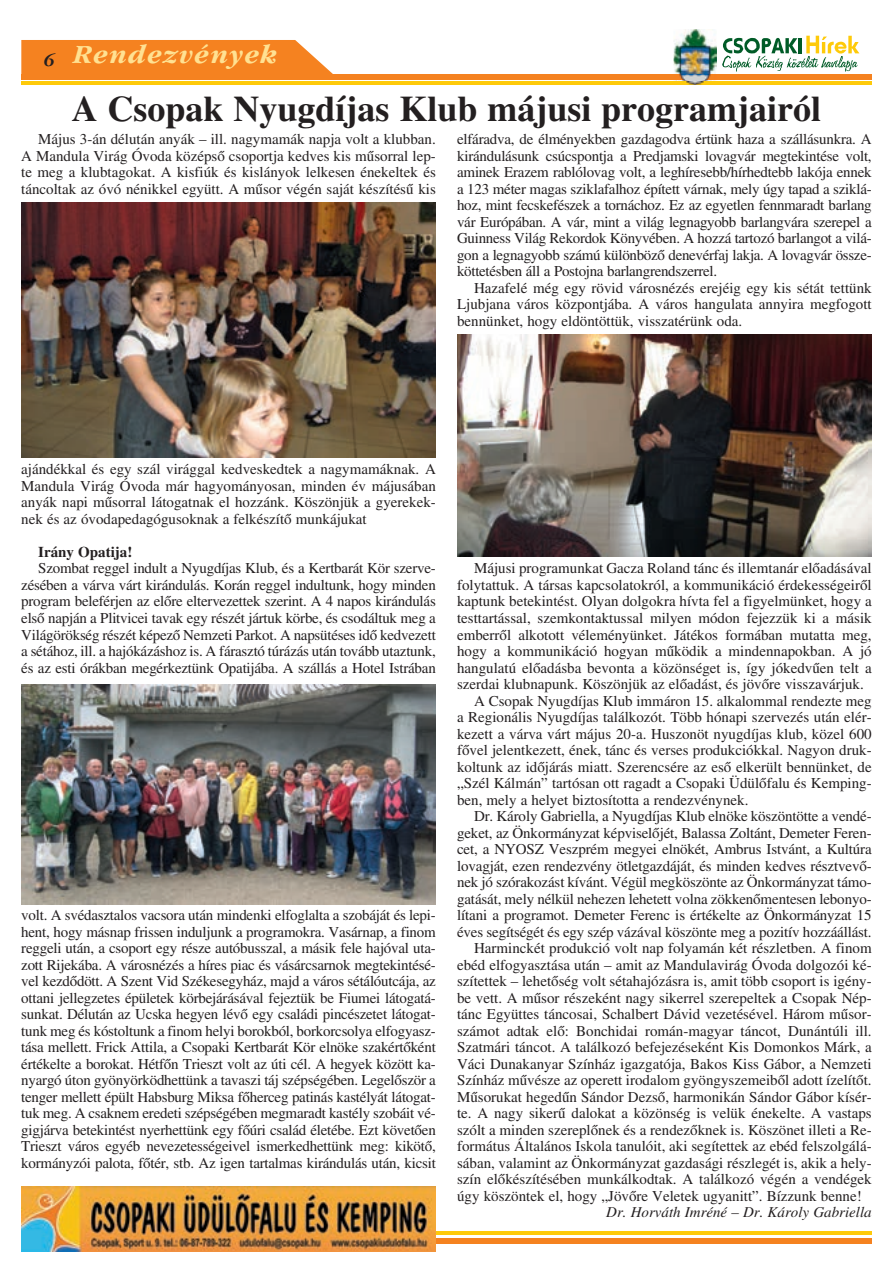
<style>
.page{position:relative;width:893px;height:1263px;background:#fff}
.page>*{position:absolute;margin:0;border:0;box-sizing:border-box;transform-origin:0 0}
.t1{font:36px "Hu Times Bold";color:#231f20}
.t2{font:italic 27px "Garamond HU Bold";letter-spacing:.05em;color:#ffe192}
.t3{font:15px/16.5px "Hu Times Roman";color:#231f20;text-align:justify}
.t4{font:15px "Hu Times Italic";color:#231f20}
.t5{font:15px "Hu Times Bold";color:#231f20}
</style>
<div class="page">
<hr style="left:21px;top:82px;width:851px;height:3px;background:#feca0a">
<div style="left:21px;top:74px;width:851px;height:5px;background:#f58220"></div>
<div style="left:21px;top:40px;width:312px;height:34px;background:#f58220"></div>
<svg style="left:722px;top:36px;width:137px;height:36px"></svg>
<img style="left:674px;top:29px;width:43px;height:53px">
<img style="left:686px;top:82px;width:18px;height:3px">
<img style="left:674px;top:74px;width:43px;height:5px">
<div style="left:273px;top:1238px;width:599px;height:5px;background:#f58220"></div>
<hr style="left:273px;top:1231px;width:599px;height:3px;background:#feca0a">
<img style="left:21px;top:1186px;width:415px;height:65px">
<img style="left:21px;top:203px;width:415px;height:254px">
<img style="left:21px;top:684px;width:415px;height:221px">
<img style="left:457px;top:335px;width:415px;height:221px">
<h2 class="t2" style="left:44px;top:43px;width:235px"><sub>6</sub> Rendezvények</h2>
<h1 class="t1" style="left:72px;top:96px;width:751px">A Csopak Nyugdíjas Klub májusi programjairól</h1>
<p class="t3" style="left:21px;top:133px;width:416px;text-indent:17px">Május 3-án délután anyák – ill. nagymamák napja volt a klubban.<br>A Mandula Virág Óvoda középsõ csoportja kedves kis mûsorral lep&shy;te meg a klubtagokat. A kisfiúk és kislányok lelkesen énekeltek és táncoltak az óvó nénikkel együtt. A mûsor végén saját készítésû kis</p>
<p class="t3" style="left:457px;top:133px;width:416px">elfáradva, de élményekben gazdagodva értünk haza a szállásunkra. A kirándulásunk csúcspontja a Predjamski lovagvár megtekintése volt, aminek Erazem rablólovag volt, a leghíresebb/hírhedtebb lakója ennek a 123 méter magas sziklafalhoz épített várnak, mely úgy tapad a sziklá&shy;hoz, mint fecskefészek a tornáchoz. Ez az egyetlen fennmaradt barlang vár Európában. A vár, mint a világ legnagyobb barlangvára szerepel a Guinness Világ Rekordok Könyvében. A hozzá tartozó barlangot a vilá&shy;gon a legnagyobb számú különbözõ denevérfaj lakja. A lovagvár össze&shy;köttetésben áll a Postojna barlangrendszerrel.</p>
<p class="t3" style="left:457px;top:281px;width:416px;text-indent:17px">Hazafelé még egy rövid városnézés erejéig egy kis sétát tettünk Ljubjana város központjába. A város hangulata annyira megfogott bennünket, hogy eldöntöttük, visszatérünk oda.</p>
<p class="t3" style="left:21px;top:463px;width:416px">ajándékkal és egy szál virággal kedveskedtek a nagymamáknak. A Mandula Virág Óvoda már hagyományosan, minden év májusában anyák napi mûsorral látogatnak el hozzánk. Köszönjük a gyerekek&shy;nek és az óvodapedagógusoknak a felkészítõ munkájukat</p>
<p class="t5" style="left:38px;top:547px;width:96px">Irány Opatija!</p>
<p class="t3" style="left:21px;top:562px;width:416px;text-indent:17px">Szombat reggel indult a Nyugdíjas Klub, és a Kertbarát Kör szerve&shy;zésében a várva várt kirándulás. Korán reggel indultunk, hogy minden program beleférjen az elõre eltervezettek szerint. A 4 napos kirándulás elsõ napján a Plitvicei tavak egy részét jártuk körbe, és csodáltuk meg a Világörökség részét képezõ Nemzeti Parkot. A napsütéses idõ kedvezett a sétához, ill. a hajókázáshoz is. A fárasztó túrázás után tovább utaztunk, és az esti órákban megérkeztünk Opatijába. A szállás a Hotel Istrában</p>
<p class="t3" style="left:21px;top:908px;width:416px">volt. A svédasztalos vacsora után mindenki elfoglalta a szobáját és lepi&shy;hent, hogy másnap frissen induljunk a programokra. Vasárnap, a finom reggeli után, a csoport egy része autóbusszal, a másik fele hajóval uta&shy;zott Rijekába. A városnézés a híres piac és vásárcsarnok megtekintésé&shy;vel kezdõdött. A Szent Vid Székesegyház, majd a város sétálóutcája, az ottani jellegzetes épületek körbejárásával fejeztük be Fiumei látogatá&shy;sunkat. Délután az Ucska hegyen lévõ egy családi pincészetet látogat&shy;tunk meg és kóstoltunk a finom helyi borokból, borkorcsolya elfogyasz&shy;tása mellett. Frick Attila, a Csopaki Kertbarát Kör elnöke szakértõként értékelte a borokat. Hétfõn Trieszt volt az úti cél. A hegyek között ka&shy;nyargó úton gyönyörködhettünk a tavaszi táj szépségében. Legelõször a tenger mellett épült Habsburg Miksa fõherceg patinás kastélyát látogat&shy;tuk meg. A csaknem eredeti szépségében megmaradt kastély szobáit vé&shy;gigjárva betekintést nyerhettünk egy fõúri család életébe. Ezt követõen Trieszt város egyéb nevezetességeivel ismerkedhettünk meg: kikötõ, kormányzói palota, fõtér, stb. Az igen tartalmas kirándulás után, kicsit</p>
<p class="t3" style="left:474px;top:562px;width:399px">Májusi programunkat Gacza Roland tánc és illemtanár elõadásával</p>
<p class="t3" style="left:457px;top:578px;width:416px">folytattuk. A társas kapcsolatokról, a kommunikáció érdekességeirõl</p>
<p class="t3" style="left:457px;top:595px;width:416px">kaptunk betekintést. Olyan dolgokra hívta fel a figyelmünket, hogy a</p>
<p class="t3" style="left:457px;top:611px;width:416px">testtartással, szemkontaktussal milyen módon fejezzük ki a másik</p>
<p class="t3" style="left:457px;top:628px;width:416px">emberrõl alkotott véleményünket. Játékos formában mutatta meg,</p>
<p class="t3" style="left:457px;top:644px;width:416px">hogy a kommunikáció hogyan mûködik a mindennapokban. A jó</p>
<p class="t3" style="left:457px;top:661px;width:416px">hangulatú elõadásba bevonta a közönséget is, így jókedvûen telt a</p>
<p class="t3" style="left:457px;top:677px;width:408px">szerdai klubnapunk. Köszönjük az elõadást, és jövõre visszavárjuk.</p>
<p class="t3" style="left:474px;top:694px;width:399px">A Csopak Nyugdíjas Klub immáron 15. alkalommal rendezte meg</p>
<p class="t3" style="left:457px;top:710px;width:416px">a Regionális Nyugdíjas találkozót. Több hónapi szervezés után elér-</p>
<p class="t3" style="left:457px;top:727px;width:416px">kezett a várva várt május 20-a. Huszonöt nyugdíjas klub, közel 600</p>
<p class="t3" style="left:457px;top:743px;width:416px">fõvel jelentkezett, ének, tánc és verses produkciókkal. Nagyon druk-</p>
<p class="t3" style="left:457px;top:760px;width:416px">koltunk az idõjárás miatt. Szerencsére az esõ elkerült bennünket, de</p>
<p class="t3" style="left:457px;top:776px;width:416px">„Szél Kálmán” tartósan ott ragadt a Csopaki Üdülõfalu és Kemping-</p>
<p class="t3" style="left:457px;top:793px;width:293px">ben, mely a helyet biztosította a rendezvénynek.</p>
<p class="t3" style="left:474px;top:809px;width:399px">Dr. Károly Gabriella, a Nyugdíjas Klub elnöke köszöntötte a vendé-</p>
<p class="t3" style="left:457px;top:826px;width:416px">geket, az Önkormányzat képviselõjét, Balassa Zoltánt, Demeter Feren-</p>
<p class="t3" style="left:457px;top:842px;width:416px">cet, a NYOSZ Veszprém megyei elnökét, Ambrus Istvánt, a Kultúra</p>
<p class="t3" style="left:457px;top:859px;width:416px">lovagját, ezen rendezvény ötletgazdáját, és minden kedves résztvevõ-</p>
<p class="t3" style="left:457px;top:875px;width:416px">nek jó szórakozást kívánt. Végül megköszönte az Önkormányzat támo-</p>
<p class="t3" style="left:457px;top:892px;width:416px">gatását, mely nélkül nehezen lehetett volna zökkenõmentesen lebonyo-</p>
<p class="t3" style="left:457px;top:908px;width:416px">lítani a programot. Demeter Ferenc is értékelte az Önkormányzat 15</p>
<p class="t3" style="left:457px;top:925px;width:416px">éves segítségét és egy szép vázával köszönte meg a pozitív hozzáállást.</p>
<p class="t3" style="left:474px;top:941px;width:399px">Harminckét produkció volt nap folyamán két részletben. A finom</p>
<p class="t3" style="left:457px;top:958px;width:416px">ebéd elfogyasztása után – amit az Mandulavirág Óvoda dolgozói ké-</p>
<p class="t3" style="left:457px;top:974px;width:416px">szítettek – lehetõség volt sétahajózásra is, amit több csoport is igény-</p>
<p class="t3" style="left:457px;top:991px;width:416px">be vett. A mûsor részeként nagy sikerrel szerepeltek a Csopak Nép-</p>
<p class="t3" style="left:457px;top:1007px;width:416px">tánc Együttes táncosai, Schalbert Dávid vezetésével. Három mûsor-</p>
<p class="t3" style="left:457px;top:1024px;width:416px">számot adtak elõ: Bonchidai román-magyar táncot, Dunántúli ill.</p>
<p class="t3" style="left:457px;top:1040px;width:416px">Szatmári táncot. A találkozó befejezéseként Kis Domonkos Márk, a</p>
<p class="t3" style="left:457px;top:1057px;width:416px">Váci Dunakanyar Színház igazgatója, Bakos Kiss Gábor, a Nemzeti</p>
<p class="t3" style="left:457px;top:1073px;width:416px">Színház mûvésze az operett irodalom gyöngyszemeibõl adott ízelítõt.</p>
<p class="t3" style="left:457px;top:1090px;width:416px">Mûsorukat hegedûn Sándor Dezsõ, harmonikán Sándor Gábor kísér-</p>
<p class="t3" style="left:457px;top:1106px;width:416px">te. A nagy sikerû dalokat a közönség is velük énekelte. A vastaps</p>
<p class="t3" style="left:457px;top:1123px;width:416px">szólt a minden szereplõnek és a rendezõknek is. Köszönet illeti a Re-</p>
<p class="t3" style="left:457px;top:1139px;width:416px">formátus Általános Iskola tanulóit, aki segítettek az ebéd felszolgálá-</p>
<p class="t3" style="left:457px;top:1156px;width:416px">sában, valamint az Önkormányzat gazdasági részlegét is, akik a hely-</p>
<p class="t3" style="left:457px;top:1172px;width:416px">szín elõkészítésében munkálkodtak. A találkozó végén a vendégek</p>
<p class="t3" style="left:457px;top:1189px;width:406px">úgy köszöntek el, hogy „Jövõre Veletek ugyanitt”. Bízzunk benne!</p>
<p class="t4" style="left:606px;top:1207px;width:267px">Dr. Horváth Imréné – Dr. Károly Gabriella</p>
</div>
